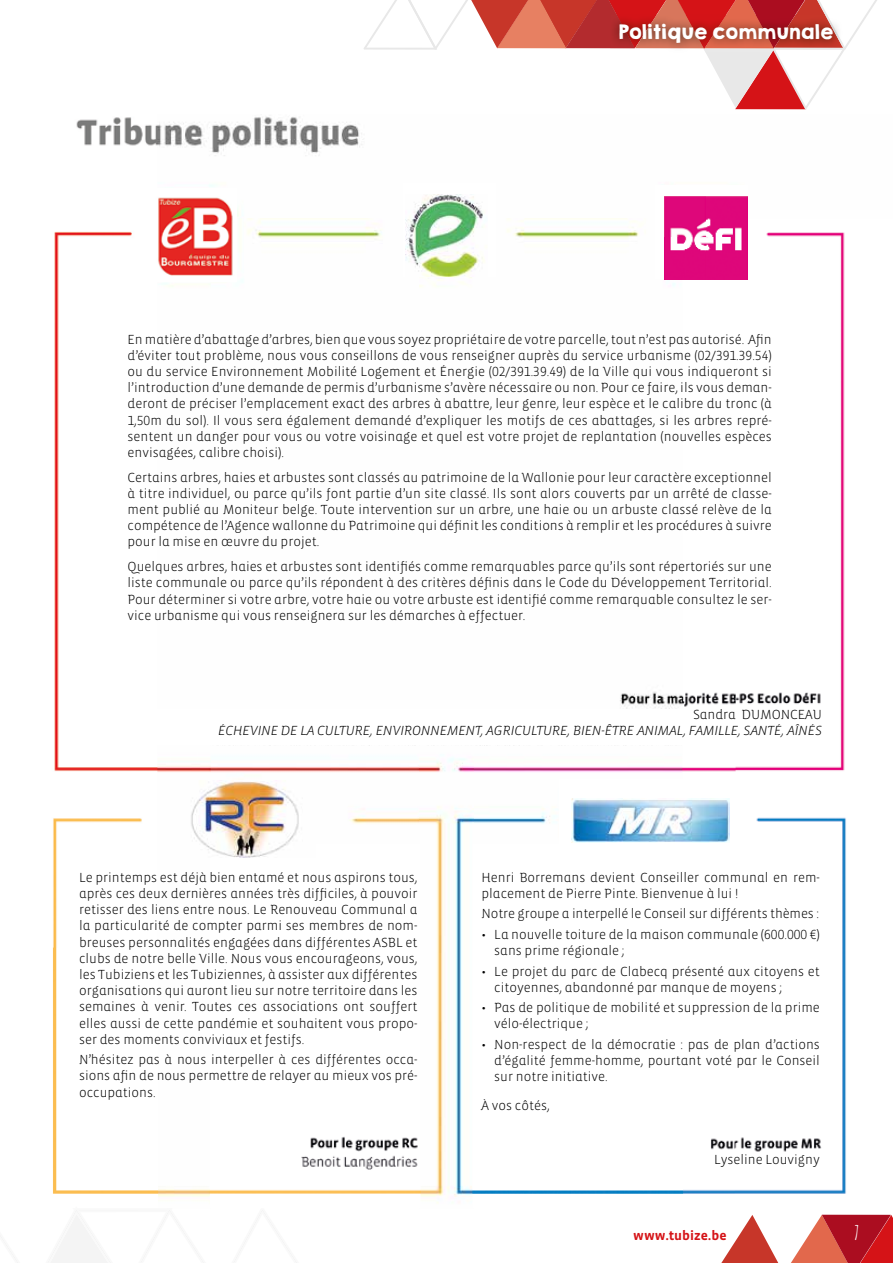
<style>
.page{position:relative;width:893px;height:1263px;background:#fff}
.page>*{position:absolute;margin:0;border:0;box-sizing:border-box;transform-origin:0 0}
.t1{font:700 19.5px "Amatic";color:#fff}
.t2{font:18px "KGHAPPY Solid";letter-spacing:-.05em;color:#fff}
.t3{font:300 13.5px/16.2px "Vista Sans Alt";color:#000;text-align:justify}
.t4{font:13.5px "Vista Sans Alt Light Ita";color:#000}
.t5{font:700 13.5px "Vista Sans Alt";color:#d51317}
</style>
<div class="page">
<img style="left:53px;top:117px;width:104px;height:1077px">
<img style="left:157px;top:116px;width:591px;height:102px">
<img style="left:211px;top:218px;width:209px;height:976px">
<img style="left:473px;top:218px;width:209px;height:976px">
<img style="left:736px;top:218px;width:110px;height:976px">
<img style="left:157px;top:283px;width:54px;height:914px">
<img style="left:420px;top:279px;width:53px;height:924px">
<img style="left:682px;top:279px;width:54px;height:915px">
<svg style="left:234px;top:1210px;width:63px;height:53px"></svg>
<svg style="left:48px;top:1210px;width:154px;height:53px"></svg>
<div style="left:142px;top:709px;width:683px;height:35px;background:#fff"></div>
<div style="left:144px;top:188px;width:92px;height:94px;background:#fff"></div>
<img style="left:158px;top:197px;width:75px;height:79px">
<div style="left:403px;top:183px;width:93px;height:94px;background:#fff"></div>
<div style="left:655px;top:185px;width:92px;height:94px;background:#fff"></div>
<img style="left:405px;top:277px;width:83px;height:1px">
<img style="left:405px;top:194px;width:80px;height:83px">
<img style="left:665px;top:196px;width:82px;height:83px">
<div style="left:559px;top:779px;width:178px;height:83px;background:#fff"></div>
<img style="left:184px;top:781px;width:131px;height:76px">
<div style="left:563px;top:794px;width:178px;height:54px;background:#fff"></div>
<img style="left:572px;top:798px;width:158px;height:44px">
<img style="left:665px;top:1154px;width:164px;height:22px">
<svg style="left:364px;top:0;width:513px;height:110px"></svg>
<img style="left:774px;top:48px;width:68px;height:4px">
<img style="left:825px;top:15px;width:17px;height:32px">
<img style="left:703px;top:48px;width:71px;height:4px">
<img style="left:617px;top:15px;width:40px;height:33px">
<img style="left:686px;top:15px;width:40px;height:34px">
<img style="left:756px;top:15px;width:39px;height:33px">
<svg style="left:721px;top:1215px;width:57px;height:48px"></svg>
<svg style="left:791px;top:1215px;width:102px;height:48px;background:#ce4d4d"></svg>
<h2 class="t2" style="left:618px;top:18px;width:217px">Politique communale</h2>
<p class="t3" style="left:128px;top:331px;width:646px">En matière d’abattage d’arbres, bien que vous soyez propriétaire de votre parcelle, tout n’est pas autorisé. Afin d’éviter tout problème, nous vous conseillons de vous renseigner auprès du service urbanisme (02/391.39.54) ou du service Environnement Mobilité Logement et Énergie (02/391.39.49) de la Ville qui vous indiqueront si l’introduction d’une demande de permis d’urbanisme s’avère nécessaire ou non. Pour ce faire, ils vous deman&shy;deront de préciser l’emplacement exact des arbres à abattre, leur genre, leur espèce et le calibre du tronc (à 1,50m du sol). Il vous sera également demandé d’expliquer les motifs de ces abattages, si les arbres repré&shy;sentent un danger pour vous ou votre voisinage et quel est votre projet de replantation (nouvelles espèces envisagées, calibre choisi).</p>
<p class="t3" style="left:128px;top:469px;width:646px">Certains arbres, haies et arbustes sont classés au patrimoine de la Wallonie pour leur caractère exceptionnel à titre individuel, ou parce qu’ils font partie d’un site classé. Ils sont alors couverts par un arrêté de classe&shy;ment publié au Moniteur belge. Toute intervention sur un arbre, une haie ou un arbuste classé relève de la compétence de l’Agence wallonne du Patrimoine qui définit les conditions à remplir et les procédures à suivre pour la mise en œuvre du projet.</p>
<p class="t3" style="left:128px;top:559px;width:646px">Quelques arbres, haies et arbustes sont identifiés comme remarquables parce qu’ils sont répertoriés sur une liste communale ou parce qu’ils répondent à des critères définis dans le Code du Développement Territorial.<br>Pour déterminer si votre arbre, votre haie ou votre arbuste est identifié comme remarquable consultez le ser&shy;vice urbanisme qui vous renseignera sur les démarches à effectuer.</p>
<p class="t3" style="left:693px;top:706px;width:131px">Sandra DUMONCEAU</p>
<p class="t4" style="left:218px;top:724px;width:605px">ÉCHEVINE DE LA CULTURE, ENVIRONNEMENT, AGRICULTURE, BIEN-ÊTRE ANIMAL, FAMILLE, SANTÉ, AÎNÉS</p>
<p class="t3" style="left:79px;top:869px;width:340px">Le printemps est déjà bien entamé et nous aspirons tous, après ces deux dernières années très difficiles, à pouvoir retisser des liens entre nous. Le Renouveau Communal a la particularité de compter parmi ses membres de nom&shy;breuses personnalités engagées dans différentes ASBL et clubs de notre belle Ville. Nous vous encourageons, vous, les Tubiziens et les Tubiziennes, à assister aux différentes organisations qui auront lieu sur notre territoire dans les semaines à venir. Toutes ces associations ont souffert elles aussi de cette pandémie et souhaitent vous propo&shy;ser des moments conviviaux et festifs.</p>
<p class="t3" style="left:79px;top:1052px;width:340px">N’hésitez pas à nous interpeller à ces différentes occa&shy;sions afin de nous permettre de relayer au mieux vos pré&shy;occupations.</p>
<p class="t3" style="left:482px;top:869px;width:340px">Henri Borremans devient Conseiller communal en rem&shy;placement de Pierre Pinte. Bienvenue à lui !</p>
<p class="t3" style="left:482px;top:906px;width:339px">Notre groupe a interpellé le Conseil sur différents thèmes :</p>
<p class="t3" style="left:494px;top:926px;width:327px;text-indent:-13px">• La nouvelle toiture de la maison communale (600.000 €) sans prime régionale ;</p>
<p class="t3" style="left:494px;top:963px;width:327px;text-indent:-13px">• Le projet du parc de Clabecq présenté aux citoyens et citoyennes, abandonné par manque de moyens ;</p>
<p class="t3" style="left:494px;top:1000px;width:327px;text-indent:-13px">• Pas de politique de mobilité et suppression de la prime vélo-électrique ;</p>
<p class="t3" style="left:494px;top:1036px;width:327px;text-indent:-13px">• Non-respect de la démocratie : pas de plan d’actions d’égalité femme-homme, pourtant voté par le Conseil sur notre initiative.</p>
<p class="t3" style="left:482px;top:1098px;width:70px">À vos côtés,</p>
<p class="t3" style="left:714px;top:1151px;width:107px">Lyseline Louvigny</p>
<p class="t5" style="left:633px;top:1228px;width:95px">www.tubize.be</p>
<h1 class="t1" style="left:854px;top:1219px;width:6px">7</h1>
</div>
